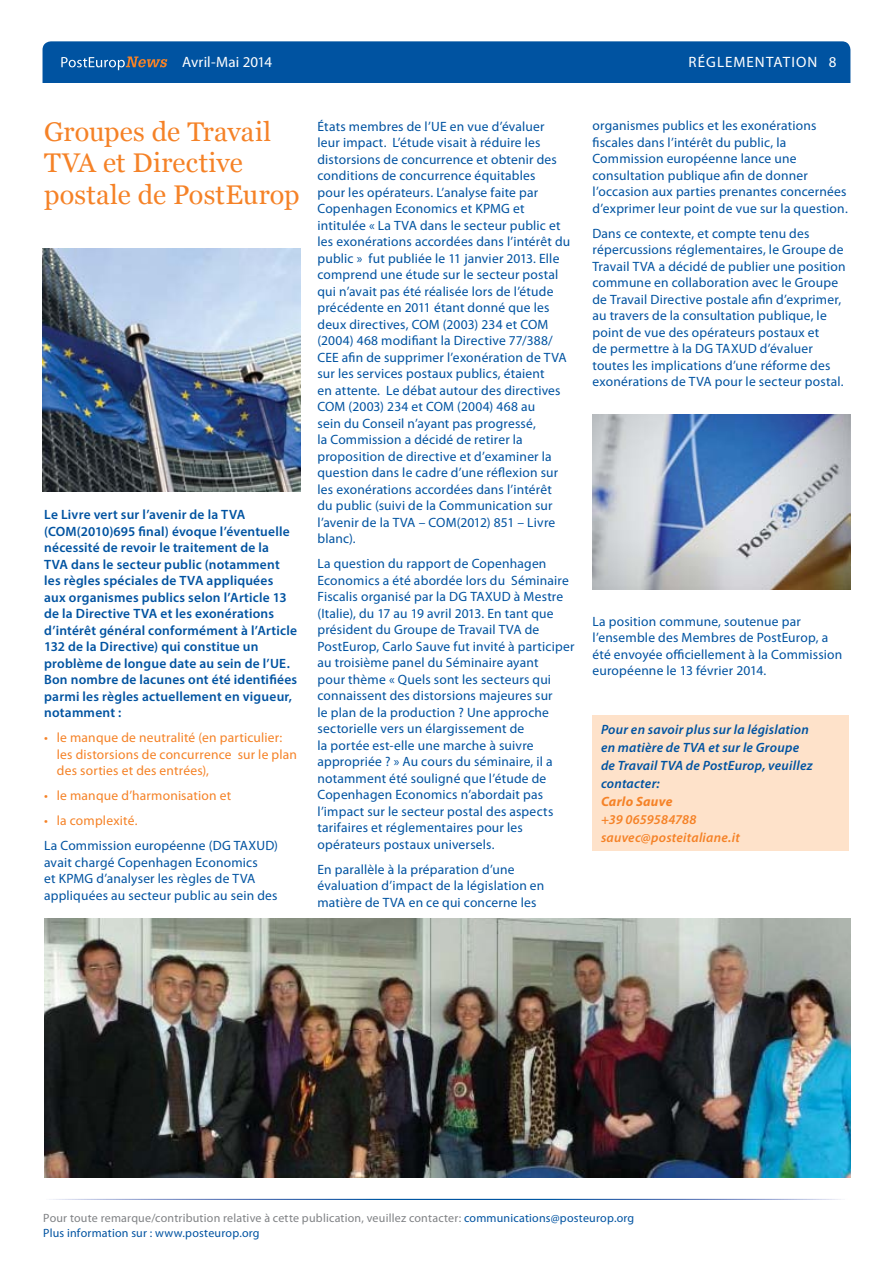
<style>
.page{position:relative;width:893px;height:1263px;background:#fff}
.page>*{position:absolute;margin:0;border:0;box-sizing:border-box;transform-origin:0 0}
.t1{font:27px/31.5px "Georgia";letter-spacing:.005em;color:#f58227}
.t2{font:15px "Myriad Pro";letter-spacing:.075em;color:#fff}
.t3{font:15px "Myriad Pro";letter-spacing:.005em;color:#fff}
.t4{font:15px "Myriad Pro";letter-spacing:.04em;color:#fff}
.t5{font:13.5px/16.5px "Myriad Pro";letter-spacing:.015em;color:#0053a1}
.t6{font:600 13.5px/16.5px "Myriad Pro";letter-spacing:.015em;color:#0053a1}
.t7{font:13.5px/16.5px "Myriad Pro";letter-spacing:.015em;color:#f58227}
.t8{font:italic 600 13.5px/18px "Myriad Pro";letter-spacing:.02em;color:#0053a1}
.t9{font:italic 600 13.5px/18px "Myriad Pro";letter-spacing:.015em;color:#f58227}
.t10{font:italic 700 13.5px "Myriad Pro";letter-spacing:.02em;color:#f58227}
.t11{font:12px/15px "Myriad Pro";letter-spacing:.015em;color:#808285}
.s1{color:#0053a1}
</style>
<div class="page">
<div style="left:43px;top:41px;width:807px;height:57px;background:#0053a1;border-radius:9px"></div>
<div style="left:37px;top:83px;width:823px;height:17px;background:#fff"></div>
<svg style="left:61px;top:56px;width:106px;height:14px"></svg>
<div style="left:592px;top:715px;width:257px;height:135px;background:#fee2ca"></div>
<img style="left:43px;top:249px;width:257px;height:243px">
<img style="left:44px;top:918px;width:806px;height:260px">
<img style="left:592px;top:415px;width:258px;height:175px">
<p class="t2" style="left:689px;top:54px;width:130px">RÉGLEMENTATION</p>
<p class="t3" style="left:182px;top:54px;width:92px">Avril-Mai 2014</p>
<p class="t4" style="left:829px;top:53px;width:9px">8</p>
<h1 class="t1" style="left:44px;top:116px;width:257px">Groupes de Travail<br>TVA et Directive postale de PostEurop</h1>
<p class="t6" style="left:44px;top:506px;width:255px">Le Livre vert sur l’avenir de la TVA (COM(2010)695 final) évoque l’éventuelle nécessité de revoir le traitement de la<br>TVA dans le secteur public (notamment les règles spéciales de TVA appliquées aux organismes publics selon l’Article 13 de la Directive TVA et les exonérations d’intérêt général conformément à l’Article 132 de la Directive) qui constitue un problème de longue date au sein de l’UE.<br>Bon nombre de lacunes ont été identifiées parmi les règles actuellement en vigueur, notamment :</p>
<p class="t7" style="left:57px;top:730px;width:242px;text-indent:-13px">• le manque de neutralité (en particulier: les distorsions de concurrence sur le plan des sorties et des entrées),</p>
<p class="t7" style="left:44px;top:788px;width:189px">• le manque d’harmonisation et</p>
<p class="t7" style="left:44px;top:813px;width:95px">• la complexité.</p>
<p class="t5" style="left:44px;top:838px;width:235px">La Commission européenne (DG TAXUD) avait chargé Copenhagen Economics<br>et KPMG d’analyser les règles de TVA appliquées au secteur public au sein des</p>
<p class="t5" style="left:317px;top:118px;width:254px">États membres de l’UE en vue d’évaluer leur impact. L’étude visait à réduire les distorsions de concurrence et obtenir des conditions de concurrence équitables<br>pour les opérateurs. L’analyse faite par Copenhagen Economics et KPMG et intitulée « La TVA dans le secteur public et les exonérations accordées dans l’intérêt du public » fut publiée le 11 janvier 2013. Elle comprend une étude sur le secteur postal qui n’avait pas été réalisée lors de l’étude précédente en 2011 étant donné que les deux directives, COM (2003) 234 et COM (2004) 468 modifiant la Directive 77/388/ CEE afin de supprimer l’exonération de TVA sur les services postaux publics, étaient<br>en attente. Le débat autour des directives COM (2003) 234 et COM (2004) 468 au<br>sein du Conseil n’ayant pas progressé,<br>la Commission a décidé de retirer la proposition de directive et d’examiner la question dans le cadre d’une réflexion sur les exonérations accordées dans l’intérêt du public (suivi de la Communication sur l’avenir de la TVA – COM(2012) 851 – Livre blanc).</p>
<p class="t5" style="left:317px;top:555px;width:258px">La question du rapport de Copenhagen Economics a été abordée lors du Séminaire Fiscalis organisé par la DG TAXUD à Mestre (Italie), du 17 au 19 avril 2013. En tant que président du Groupe de Travail TVA de PostEurop, Carlo Sauve fut invité à participer au troisième panel du Séminaire ayant<br>pour thème « Quels sont les secteurs qui connaissent des distorsions majeures sur<br>le plan de la production ? Une approche sectorielle vers un élargissement de<br>la portée est-elle une marche à suivre appropriée ? » Au cours du séminaire, il a notamment été souligné que l’étude de Copenhagen Economics n’abordait pas l’impact sur le secteur postal des aspects tarifaires et réglementaires pour les opérateurs postaux universels.</p>
<p class="t5" style="left:317px;top:861px;width:228px">En parallèle à la préparation d’une évaluation d’impact de la législation en matière de TVA en ce qui concerne les</p>
<p class="t5" style="left:592px;top:118px;width:257px">organismes publics et les exonérations fiscales dans l’intérêt du public, la Commission européenne lance une consultation publique afin de donner l’occasion aux parties prenantes concernées d’exprimer leur point de vue sur la question.</p>
<p class="t5" style="left:592px;top:225px;width:255px">Dans ce contexte, et compte tenu des répercussions réglementaires, le Groupe de Travail TVA a décidé de publier une position commune en collaboration avec le Groupe de Travail Directive postale afin d’exprimer, au travers de la consultation publique, le point de vue des opérateurs postaux et<br>de permettre à la DG TAXUD d’évaluer toutes les implications d’une réforme des exonérations de TVA pour le secteur postal.</p>
<p class="t5" style="left:592px;top:613px;width:251px">La position commune, soutenue par l’ensemble des Membres de PostEurop, a été envoyée officiellement à la Commission européenne le 13 février 2014.</p>
<p class="t8" style="left:601px;top:720px;width:213px">Pour en savoir plus sur la législation en matière de TVA et sur le Groupe de Travail TVA de PostEurop, veuillez contacter:</p>
<p class="t10" style="left:601px;top:792px;width:73px">Carlo Sauve</p>
<p class="t9" style="left:601px;top:810px;width:140px">+39 0659584788 sauvec@posteitaliane.it</p>
<p class="t11" style="left:43px;top:1211px;width:593px">Pour toute remarque/contribution relative à cette publication, veuillez contacter: <span class="s1">communications@posteurop.org<br>Plus information sur : www.posteurop.org</span></p>
</div>
